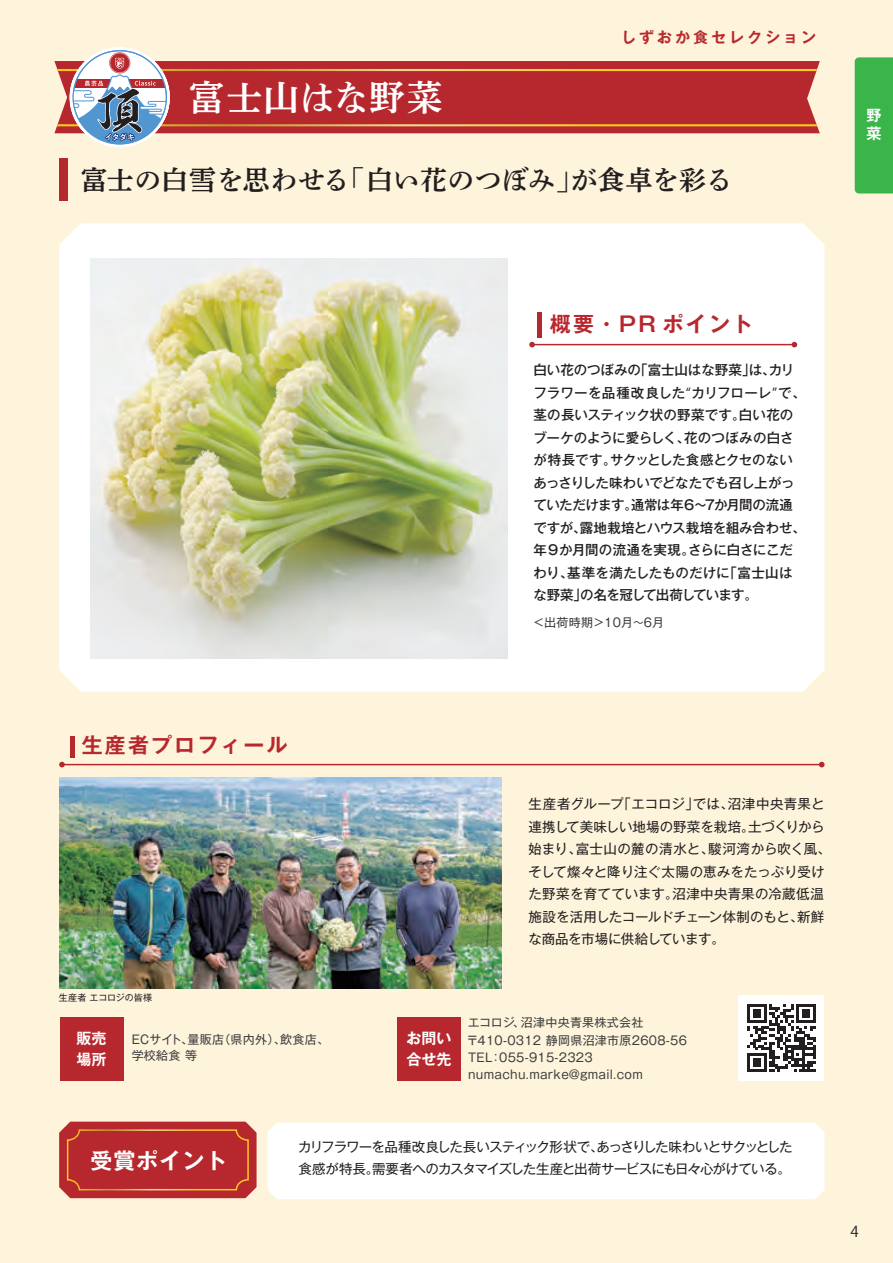
<style>
.page{position:relative;width:893px;height:1263px;background:#fef4db}
.page>*{position:absolute;margin:0;border:0;box-sizing:border-box;transform-origin:0 0}
.t1{font:36px "P Shuei Yobu Min Std B";letter-spacing:.01em;color:#fff}
.t2{font:27px "P Shuei Yobu Min Std B";color:#231f20}
.t3{font:700 21.9px "Gothic MB101 Pr 5 De";letter-spacing:.05em;color:#fff}
.t4{font:700 21px "Gothic MB101 Pro De";letter-spacing:.1em;color:#b7282e}
.t5{font:700 21px "Gothic MB101 Pr 5 De";letter-spacing:.1em;color:#b7282e}
.t6{font:700 15px "Gothic MB101 Pr 5 De";letter-spacing:.2em;color:#b7282e}
.t7{font:700 15px/21px "Gothic MB101 Pr 5 De";color:#fff}
.t8{font:700 15px/18px "Gothic MB101 Pro De";color:#fff}
.t9{font:15px "Koz Go Pr 6 N";color:#231f20}
.t10{font:500 13.5px/22.5px "Gothic MB101 Pro";letter-spacing:-.015em;color:#231f20}
.t11{font:13.5px/22.5px "Gothic MB101 Pro";letter-spacing:-.015em;color:#231f20}
.t12{font:13.5px/22.5px "Gothic MB101 Pro";letter-spacing:-.065em;color:#231f20}
.t13{font:12px/17.2px "Gothic MB101 Pro";letter-spacing:.025em;color:#3e3e3f}
.t14{font:9px "Gothic MB101 Pro";letter-spacing:.015em;color:#231f20}
.s1{font-family:"Koz Go Pr 6 N";font-weight:400}
</style>
<div class="page">
<div style="left:59px;top:223px;width:766px;height:469px;background:#fff;border-radius:22px"></div>
<hr style="left:532px;top:344px;width:262px;height:1px;background:#b7282e">
<svg style="left:529px;top:342px;width:6px;height:5px"></svg>
<svg style="left:792px;top:342px;width:5px;height:5px"></svg>
<hr style="left:538px;top:313px;width:4px;height:25px;background:#b7282e">
<div style="left:54px;top:61px;width:766px;height:72px;background:#b7282e"></div>
<hr style="left:54px;top:69px;width:766px;height:2px;background:#fff">
<hr style="left:54px;top:124px;width:766px;height:2px;background:#fff">
<svg style="left:71px;top:47px;width:95px;height:101px"></svg>
<div style="left:397px;top:1017px;width:64px;height:63px;background:#b7282e"></div>
<hr style="left:70px;top:736px;width:4px;height:21px;background:#b7282e">
<hr style="left:59px;top:765px;width:766px;height:1px;background:#e5ac9e">
<hr style="left:62px;top:764px;width:760px;height:1px;background:#b7282e">
<svg style="left:59px;top:762px;width:6px;height:5px"></svg>
<svg style="left:819px;top:762px;width:6px;height:5px"></svg>
<div style="left:59px;top:159px;width:8px;height:42px;background:#b7282e"></div>
<div style="left:60px;top:1017px;width:64px;height:63px;background:#b7282e"></div>
<div style="left:59px;top:1121px;width:198px;height:77px;background:#b7282e;border-radius:11px"></div>
<svg style="left:66px;top:1129px;width:183px;height:62px"></svg>
<div style="left:267px;top:1122px;width:558px;height:77px;background:#fff;border-radius:9px"></div>
<img style="left:59px;top:778px;width:442px;height:210px">
<img style="left:90px;top:259px;width:417px;height:400px">
<div style="left:739px;top:995px;width:85px;height:85px;background:#fff"></div>
<svg style="left:747px;top:1004px;width:68px;height:68px"></svg>
<div style="left:855px;top:57px;width:38px;height:136px;background:#3ab54a"></div>
<h1 class="t1" style="left:189px;top:72px;width:256px">富士山はな野菜</h1>
<p class="t6" style="left:621px;top:25px;width:196px">しずおか食セレクション</p>
<h2 class="t2" style="left:80px;top:160px;width:654px">富士の白雪を思わせる「白い花のつぼみ」が食卓を彩る</h2>
<p class="t8" style="left:866px;top:104px;width:16px">野菜</p>
<h3 class="t4" style="left:550px;top:307px;width:205px">概要・PR ポイント</h3>
<p class="t10" style="left:533px;top:357px;width:274px">白い花のつぼみの「富士山はな野菜」は、カリフラワーを品種改良した<span class="s1">“</span>カリフローレ<span class="s1">”</span>で、茎の長いスティック状の野菜です。白い花のブーケのように愛らしく、花のつぼみの白さが特長です。サクッとした食感とクセのないあっさりした味わいでどなたでも召し上がっていただけます。通常は年6～7か月間の流通ですが、露地栽培とハウス栽培を組み合わせ、年９か月間の流通を実現。さらに白さにこだわり、基準を満たしたものだけに「富士山はな野菜」の名を冠して出荷しています。</p>
<p class="t13" style="left:533px;top:612px;width:133px">＜出荷時期＞10月～6月</p>
<h3 class="t5" style="left:82px;top:728px;width:207px">生産者プロフィール</h3>
<p class="t14" style="left:59px;top:990px;width:95px">生産者 エコロジの皆様</p>
<p class="t7" style="left:76px;top:1026px;width:31px">販売場所</p>
<p class="t13" style="left:132px;top:1029px;width:199px;line-height:16.5px">ECサイト、量販店（県内外）、飲食店、学校給食 等</p>
<p class="t11" style="left:528px;top:791px;width:304px">生産者グループ「エコロジ」では、沼津中央青果と連携して美味しい地場の野菜を栽培。土づくりから始まり、富士山の麓の清水と、駿河湾から吹く風、そして燦々と降り注ぐ太陽の恵みをたっぷり受けた野菜を育てています。沼津中央青果の冷蔵低温施設を活用したコールドチェーン体制のもと、新鮮な商品を市場に供給しています。</p>
<p class="t7" style="left:406px;top:1026px;width:46px">お問い合せ先</p>
<p class="t13" style="left:467px;top:1013px;width:222px">エコロジ、沼津中央青果株式会社〒410-0312 静岡県沼津市原2608-56<br>TEL：055-915-2323 numachu.marke@gmail.com</p>
<h3 class="t3" style="left:91px;top:1142px;width:138px">受賞ポイント</h3>
<p class="t12" style="left:298px;top:1133px;width:496px">カリフラワーを品種改良した長いスティック形状で、あっさりした味わいとサクッとした食感が特長。需要者へのカスタマイズした生産と出荷サービスにも日々心がけている。</p>
<p class="t9" style="left:851px;top:1223px;width:10px">4</p>
</div>
